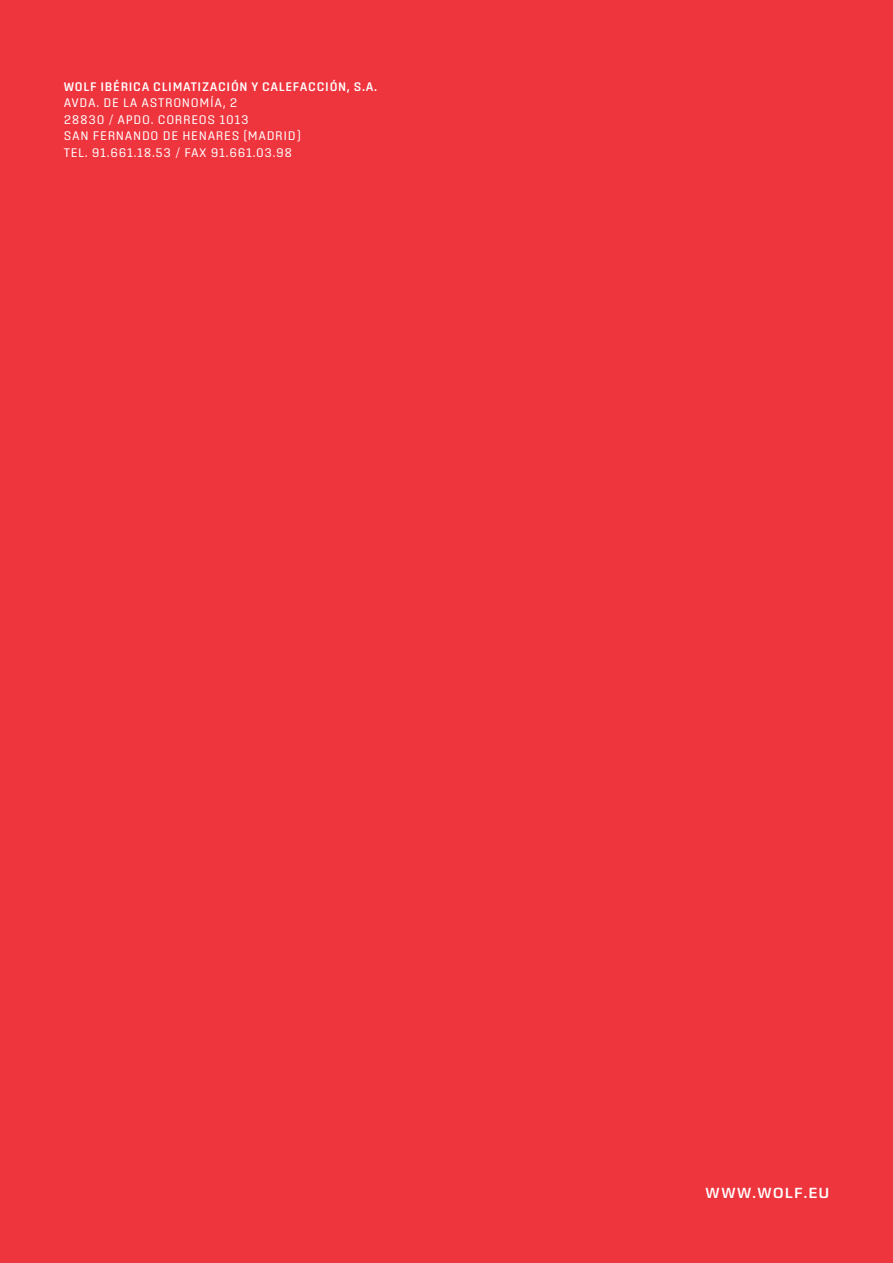
<style>
.page{position:relative;width:893px;height:1263px;background:#ee343d}
.page>*{position:absolute;margin:0;border:0;box-sizing:border-box;transform-origin:0 0}
.t1{font:600 15px "Eurostile Next LT Pro";letter-spacing:.11em;color:#fff}
.t2{font:12.75px/16.5px "Center";letter-spacing:.055em;color:#fff}
.t3{font:500 12.75px "Center";letter-spacing:.055em;color:#fff}
</style>
<div class="page">
<p class="t3" style="left:64px;top:79px;width:315px">WOLF IBÉRICA CLIMATIZACIÓN Y CALEFACCIÓN, S.A.</p>
<p class="t2" style="left:64px;top:95px;width:239px">AVDA. DE LA ASTRONOMÍA, 2<br>28830 / APDO. CORREOS 1013<br>SAN FERNANDO DE HENARES (MADRID)<br>TEL. 91.661.18.53 / FAX 91.661.03.98</p>
<p class="t1" style="left:706px;top:1184px;width:125px">WWW.WOLF.EU</p>
</div>
